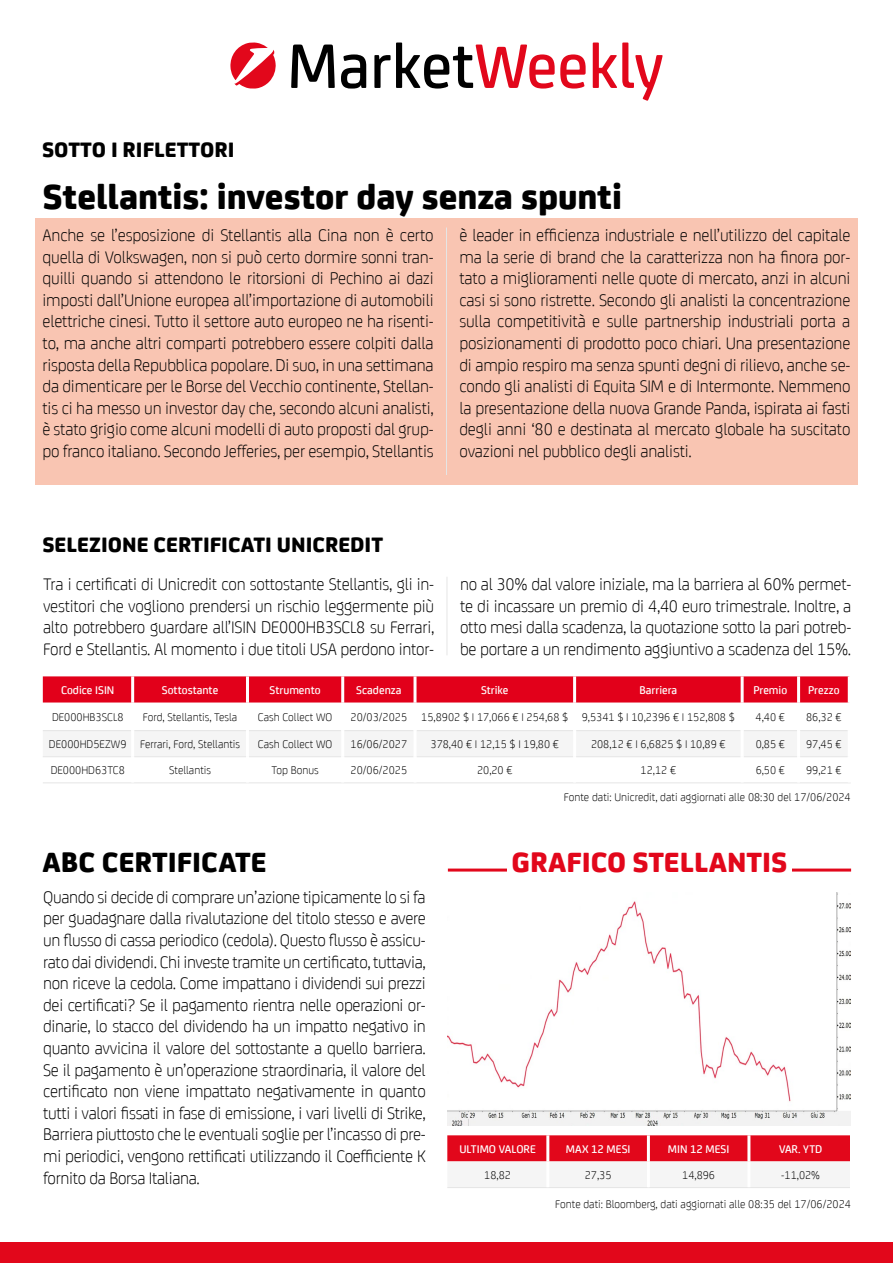
<style>
.page{position:relative;width:893px;height:1263px;background:#fff}
.page>*{position:absolute;margin:0;border:0;box-sizing:border-box;transform-origin:0 0}
.t1{font:800 37.5px "Uni Credit";color:#000}
.t2{font:800 30px "Uni Credit";color:#e2071b}
.t3{font:800 30px "Uni Credit";color:#000}
.t4{font:800 22.5px "Uni Credit";color:#000}
.t5{font:300 18px/21.6px "Uni Credit";letter-spacing:-.015em;color:#000;text-align:justify}
.t6{font:300 12px "Uni Credit";color:#000}
.t7{font:500 12px "Uni Credit";color:#fff}
</style>
<div class="page">
<img style="left:448px;top:892px;width:403px;height:233px">
<div style="left:35px;top:218px;width:823px;height:266px;background:#f9c5b2"></div>
<div style="left:0;top:1242px;width:893px;height:21px;background:#e2071b"></div>
<hr style="left:446px;top:227px;width:1px;height:248px;background:#e5e5e5">
<div style="left:43px;top:676px;width:805px;height:26px;background:#e2001a"></div>
<svg style="left:43px;top:731px;width:804px;height:1px"></svg>
<hr style="left:43px;top:730px;width:88px;height:1px;background:#e5e5e5">
<hr style="left:134px;top:730px;width:112px;height:1px;background:#e5e5e5">
<hr style="left:249px;top:730px;width:92px;height:1px;background:#e5e5e5">
<hr style="left:344px;top:730px;width:69px;height:1px;background:#e5e5e5">
<hr style="left:416px;top:730px;width:157px;height:1px;background:#e5e5e5">
<hr style="left:576px;top:730px;width:165px;height:1px;background:#e5e5e5">
<hr style="left:744px;top:730px;width:53px;height:1px;background:#e5e5e5">
<hr style="left:800px;top:730px;width:48px;height:1px;background:#e5e5e5">
<hr style="left:43px;top:756px;width:88px;height:1px;background:#e5e5e5">
<hr style="left:134px;top:756px;width:112px;height:1px;background:#e5e5e5">
<hr style="left:249px;top:756px;width:92px;height:1px;background:#e5e5e5">
<hr style="left:344px;top:756px;width:69px;height:1px;background:#e5e5e5">
<hr style="left:416px;top:756px;width:157px;height:1px;background:#e5e5e5">
<hr style="left:576px;top:756px;width:165px;height:1px;background:#e5e5e5">
<hr style="left:744px;top:756px;width:53px;height:1px;background:#e5e5e5">
<hr style="left:800px;top:756px;width:48px;height:1px;background:#e5e5e5">
<hr style="left:43px;top:782px;width:90px;height:1px;background:#e5e5e5">
<hr style="left:133px;top:782px;width:114px;height:1px;background:#e5e5e5">
<hr style="left:247px;top:782px;width:96px;height:1px;background:#e5e5e5">
<hr style="left:343px;top:782px;width:72px;height:1px;background:#e5e5e5">
<hr style="left:415px;top:782px;width:160px;height:1px;background:#e5e5e5">
<hr style="left:575px;top:782px;width:167px;height:1px;background:#e5e5e5">
<hr style="left:742px;top:782px;width:57px;height:1px;background:#e5e5e5">
<hr style="left:799px;top:782px;width:52px;height:1px;background:#e5e5e5">
<hr style="left:131px;top:676px;width:3px;height:26px;background:#fff">
<hr style="left:246px;top:676px;width:3px;height:26px;background:#fff">
<hr style="left:341px;top:676px;width:3px;height:26px;background:#fff">
<hr style="left:413px;top:676px;width:3px;height:26px;background:#fff">
<hr style="left:573px;top:676px;width:3px;height:26px;background:#fff">
<hr style="left:741px;top:676px;width:3px;height:26px;background:#fff">
<hr style="left:797px;top:676px;width:3px;height:26px;background:#fff">
<hr style="left:131px;top:731px;width:3px;height:26px;background:#fff">
<hr style="left:246px;top:731px;width:3px;height:26px;background:#fff">
<hr style="left:341px;top:731px;width:3px;height:26px;background:#fff">
<hr style="left:413px;top:731px;width:3px;height:26px;background:#fff">
<hr style="left:573px;top:731px;width:3px;height:26px;background:#fff">
<hr style="left:741px;top:731px;width:3px;height:26px;background:#fff">
<hr style="left:797px;top:731px;width:3px;height:26px;background:#fff">
<svg style="left:447px;top:1135px;width:403px;height:27px;background:#e31225"></svg>
<hr style="left:447px;top:1187px;width:101px;height:1px;background:#e5e5e5">
<hr style="left:548px;top:1187px;width:100px;height:1px;background:#e5e5e5">
<hr style="left:648px;top:1187px;width:101px;height:1px;background:#e5e5e5">
<hr style="left:749px;top:1187px;width:105px;height:1px;background:#e5e5e5">
<hr style="left:546px;top:1135px;width:3px;height:26px;background:#fff">
<hr style="left:647px;top:1135px;width:3px;height:26px;background:#fff">
<hr style="left:747px;top:1135px;width:3px;height:26px;background:#fff">
<hr style="left:546px;top:1161px;width:3px;height:26px;background:#fff">
<hr style="left:647px;top:1161px;width:3px;height:26px;background:#fff">
<hr style="left:747px;top:1161px;width:3px;height:26px;background:#fff">
<hr style="left:447px;top:577px;width:1px;height:78px;background:#e5e5e5">
<svg style="left:230px;top:42px;width:46px;height:47px"></svg>
<svg style="left:291px;top:45px;width:44px;height:43px"></svg>
<svg style="left:341px;top:54px;width:25px;height:35px"></svg>
<svg style="left:374px;top:43px;width:212px;height:46px"></svg>
<svg style="left:593px;top:43px;width:69px;height:58px"></svg>
<hr style="left:448px;top:868px;width:403px;height:3px;background:#e2071b">
<div style="left:507px;top:846px;width:285px;height:28px;background:#fff"></div>
<div style="left:850px;top:1129px;width:5px;height:71px;background:#fff"></div>
<p class="t4" style="left:42px;top:131px;width:194px">SOTTO I RIFLETTORI</p>
<h1 class="t1" style="left:43px;top:167px;width:581px">Stellantis: investor day senza spunti</h1>
<p class="t5" style="left:43px;top:223px;width:393px">Anche se l’esposizione di Stellantis alla Cina non è certo quella di Volkswagen, non si può certo dormire sonni tran&shy;quilli quando si attendono le ritorsioni di Pechino ai dazi imposti dall’Unione europea all’importazione di automobili elettriche cinesi. Tutto il settore auto europeo ne ha risenti&shy;to, ma anche altri comparti potrebbero essere colpiti dalla risposta della Repubblica popolare. Di suo, in una settimana da dimenticare per le Borse del Vecchio continente, Stellan&shy;tis ci ha messo un investor day che, secondo alcuni analisti, è stato grigio come alcuni modelli di auto proposti dal grup&shy;po franco italiano. Secondo Jefferies, per esempio, Stellantis</p>
<p class="t5" style="left:459px;top:223px;width:393px">è leader in efficienza industriale e nell’utilizzo del capitale ma la serie di brand che la caratterizza non ha finora por&shy;tato a miglioramenti nelle quote di mercato, anzi in alcuni casi si sono ristrette. Secondo gli analisti la concentrazione sulla competitività e sulle partnership industriali porta a posizionamenti di prodotto poco chiari. Una presentazione di ampio respiro ma senza spunti degni di rilievo, anche se&shy;condo gli analisti di Equita SIM e di Intermonte. Nemmeno la presentazione della nuova Grande Panda, ispirata ai fasti degli anni ‘80 e destinata al mercato globale ha suscitato ovazioni nel pubblico degli analisti.</p>
<p class="t4" style="left:42px;top:527px;width:342px">SELEZIONE CERTIFICATI UNICREDIT</p>
<p class="t5" style="left:43px;top:572px;width:393px">Tra i certificati di Unicredit con sottostante Stellantis, gli in&shy;vestitori che vogliono prendersi un rischio leggermente più alto potrebbero guardare all’ISIN DE000HB3SCL8 su Ferrari, Ford e Stellantis. Al momento i due titoli USA perdono intor-</p>
<p class="t5" style="left:460px;top:572px;width:393px">no al 30% dal valore iniziale, ma la barriera al 60% permet&shy;te di incassare un premio di 4,40 euro trimestrale. Inoltre, a otto mesi dalla scadenza, la quotazione sotto la pari potreb&shy;be portare a un rendimento aggiuntivo a scadenza del 15%.</p>
<p class="t7" style="left:61px;top:681px;width:55px">Codice ISIN</p>
<p class="t7" style="left:162px;top:681px;width:58px">Sottostante</p>
<p class="t7" style="left:270px;top:681px;width:53px">Strumento</p>
<p class="t7" style="left:356px;top:681px;width:47px">Scadenza</p>
<p class="t7" style="left:481px;top:681px;width:29px">Strike</p>
<p class="t7" style="left:639px;top:681px;width:39px">Barriera</p>
<p class="t7" style="left:753px;top:681px;width:35px">Premio</p>
<p class="t7" style="left:808px;top:681px;width:33px">Prezzo</p>
<p class="t6" style="left:52px;top:708px;width:73px">DE000HB3SCL8</p>
<p class="t6" style="left:143px;top:708px;width:96px">Ford, Stellantis, Tesla</p>
<p class="t6" style="left:258px;top:708px;width:76px">Cash Collect WO</p>
<p class="t6" style="left:351px;top:708px;width:386px">20/03/2025 15,8902 $ I 17,066 € I 254,68 $ 9,5341 $ I 10,2396 € I 152,808 $</p>
<p class="t6" style="left:756px;top:708px;width:31px">4,40 €</p>
<p class="t6" style="left:806px;top:708px;width:37px">86,32 €</p>
<p class="t6" style="left:49px;top:736px;width:193px">DE000HD5EZW9 Ferrari, Ford, Stellantis</p>
<p class="t6" style="left:258px;top:736px;width:76px">Cash Collect WO</p>
<p class="t6" style="left:351px;top:736px;width:58px">16/06/2027</p>
<p class="t6" style="left:431px;top:736px;width:130px">378,40 € I 12,15 $ I 19,80 €</p>
<p class="t6" style="left:591px;top:736px;width:136px">208,12 € I 6,6825 $ I 10,89 €</p>
<p class="t6" style="left:756px;top:736px;width:31px">0,85 €</p>
<p class="t6" style="left:806px;top:736px;width:37px">97,45 €</p>
<p class="t6" style="left:51px;top:762px;width:76px">DE000HD63TC8</p>
<p class="t6" style="left:169px;top:762px;width:44px">Stellantis</p>
<p class="t6" style="left:272px;top:762px;width:49px">Top Bonus</p>
<p class="t6" style="left:351px;top:762px;width:58px">20/06/2025</p>
<p class="t6" style="left:477px;top:762px;width:37px">20,20 €</p>
<p class="t6" style="left:641px;top:762px;width:37px">12,12 €</p>
<p class="t6" style="left:756px;top:762px;width:31px">6,50 €</p>
<p class="t6" style="left:806px;top:762px;width:37px">99,21 €</p>
<h2 class="t3" style="left:43px;top:838px;width:225px">ABC CERTIFICATE</h2>
<p class="t5" style="left:43px;top:885px;width:384px">Quando si decide di comprare un’azione tipicamente lo si fa per guadagnare dalla rivalutazione del titolo stesso e avere un flusso di cassa periodico (cedola). Questo flusso è assicu&shy;rato dai dividendi. Chi investe tramite un certificato, tuttavia, non riceve la cedola. Come impattano i dividendi sui prezzi dei certificati? Se il pagamento rientra nelle operazioni or&shy;dinarie, lo stacco del dividendo ha un impatto negativo in quanto avvicina il valore del sottostante a quello barriera.<br>Se il pagamento è un’operazione straordinaria, il valore del certificato non viene impattato negativamente in quanto tutti i valori fissati in fase di emissione, i vari livelli di Strike, Barriera piuttosto che le eventuali soglie per l’incasso di pre&shy;mi periodici, vengono rettificati utilizzando il Coefficiente K fornito da Borsa Italiana.</p>
<p class="t6" style="left:564px;top:789px;width:288px">Fonte dati: Unicredit, dati aggiornati alle 08:30 del 17/06/2024</p>
<h2 class="t2" style="left:511px;top:838px;width:277px">GRAFICO STELLANTIS</h2>
<p class="t7" style="left:459px;top:1140px;width:78px">ULTIMO VALORE</p>
<p class="t7" style="left:566px;top:1140px;width:66px">MAX 12 MESI</p>
<p class="t7" style="left:668px;top:1140px;width:63px">MIN 12 MESI</p>
<p class="t7" style="left:779px;top:1140px;width:45px">VAR. YTD</p>
<p class="t6" style="left:484px;top:1166px;width:28px">18,82</p>
<p class="t6" style="left:585px;top:1166px;width:28px">27,35</p>
<p class="t6" style="left:682px;top:1166px;width:34px">14,896</p>
<p class="t6" style="left:781px;top:1166px;width:40px">-11,02%</p>
<p class="t6" style="left:555px;top:1195px;width:297px">Fonte dati: Bloomberg, dati aggiornati alle 08:35 del 17/06/2024</p>
</div>
